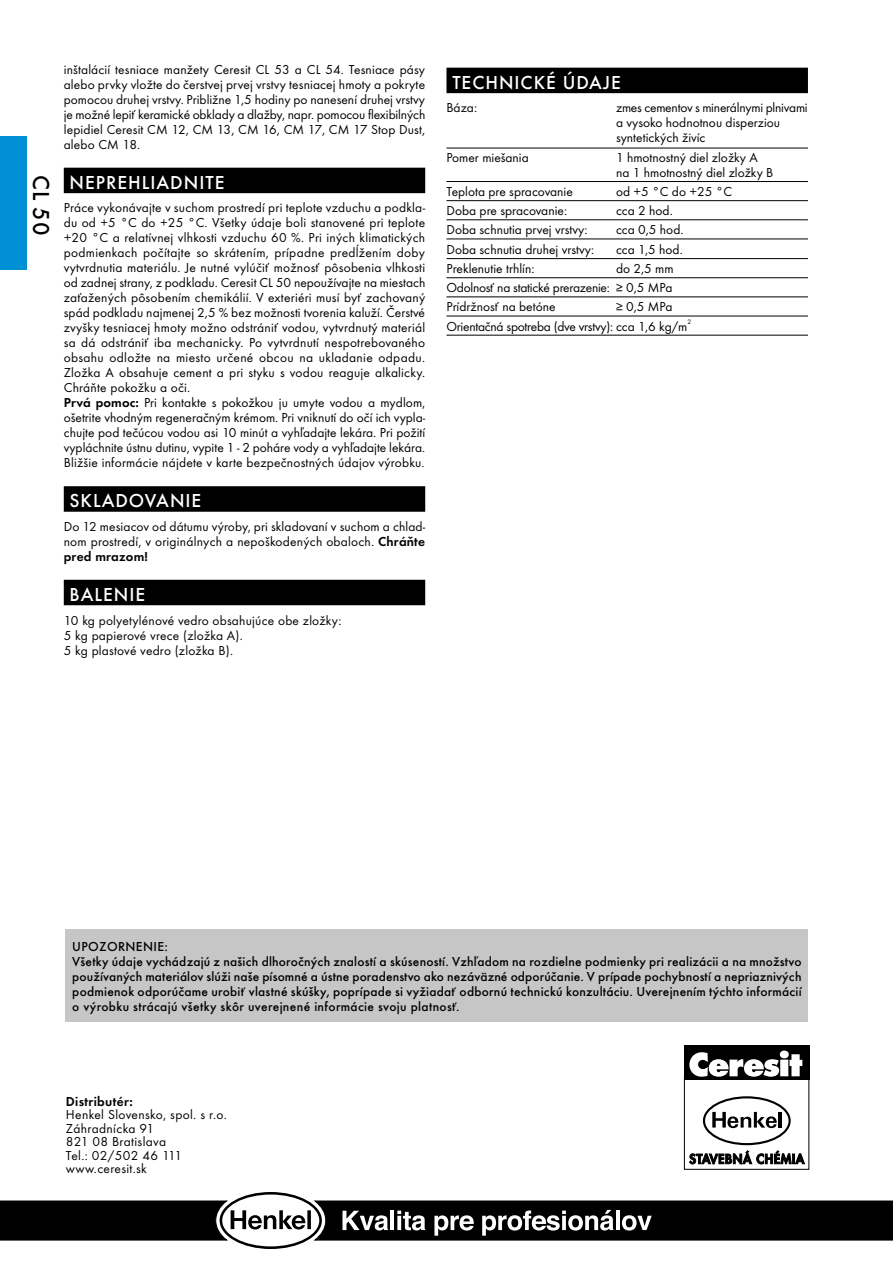
<style>
.page{position:relative;width:893px;height:1263px;background:#fff}
.page>*{position:absolute;margin:0;border:0;box-sizing:border-box;transform-origin:0 0}
.t1{font:500 24px "Futura TCE";color:#000}
.t2{font:500 19.5px "Futura TCE";letter-spacing:.05em;color:#fff}
.t3{font:13.5px/15px "Futura TCE";letter-spacing:.01em;color:#000}
.t4{font:500 13.5px/15px "Futura TCE";letter-spacing:.015em;color:#000}
.t5{font:13.5px/19.2px "Futura TCE";letter-spacing:-.02em;color:#000}
.t6{font:600 13.5px "Futura TCE";letter-spacing:.025em;color:#000}
.t7{font:6.75px "Futura TCE";color:#000}
.s1{font-weight:600}
</style>
<div class="page">
<div style="left:64px;top:168px;width:361px;height:25px;background:#000"></div>
<div style="left:64px;top:486px;width:361px;height:26px;background:#000"></div>
<div style="left:64px;top:580px;width:361px;height:25px;background:#000"></div>
<div style="left:446px;top:68px;width:362px;height:25px;background:#000"></div>
<hr style="left:446px;top:181px;width:362px;height:1px;background:#000">
<hr style="left:446px;top:200px;width:362px;height:1px;background:#000">
<hr style="left:446px;top:258px;width:362px;height:1px;background:#000">
<hr style="left:446px;top:219px;width:362px;height:1px;background:#000">
<hr style="left:446px;top:277px;width:362px;height:1px;background:#000">
<hr style="left:446px;top:239px;width:362px;height:1px;background:#000">
<hr style="left:446px;top:296px;width:362px;height:1px;background:#000">
<hr style="left:446px;top:316px;width:362px;height:1px;background:#000">
<hr style="left:446px;top:335px;width:362px;height:1px;background:#000">
<hr style="left:446px;top:148px;width:362px;height:1px;background:#000">
<div style="left:684px;top:1075px;width:125px;height:95px;border:1px solid #000"></div>
<hr style="left:778px;top:1112px;width:3px;height:15px;background:#000">
<div style="left:703px;top:1096px;width:88px;height:49px;border:2px solid #000;border-radius:50%"></div>
<svg style="left:712px;top:1112px;width:65px;height:16px"></svg>
<div style="left:684px;top:1046px;width:125px;height:34px;background:#000"></div>
<svg style="left:689px;top:1050px;width:113px;height:27px"></svg>
<svg style="left:689px;top:1150px;width:116px;height:15px"></svg>
<div style="left:66px;top:929px;width:742px;height:93px;background:#c6c6c6"></div>
<svg style="left:0;top:1192px;width:893px;height:57px"></svg>
<div style="left:0;top:136px;width:26px;height:134px;background:#0090d3"></div>
<h1 class="t1" style="left:55px;top:175px;width:61px;rotate:90deg">CL 50</h1>
<p class="t3" style="left:64px;top:62px;width:363px;text-align:justify">inštalácií tesniace manžety Ceresit CL 53 a CL 54. Tesniace pásy alebo prvky vložte do čerstvej prvej vrstvy tesniacej hmoty a pokryte pomocou druhej vrstvy. Približne 1,5 hodiny po nanesení druhej vrstvy je možné lepiť keramické obklady a dlažby, napr. pomocou flexibilných lepidiel Ceresit CM 12, CM 13, CM 16, CM 17, CM 17 Stop Dust, alebo CM 18.</p>
<h2 class="t2" style="left:70px;top:171px;width:156px">NEPREHLIADNITE</h2>
<p class="t3" style="left:64px;top:200px;width:363px">Práce vykonávajte v suchom prostredí pri teplote vzduchu a podkla&shy;du od +5 °C do +25 °C. Všetky údaje boli stanovené pri teplote +20 °C a relatívnej vlhkosti vzduchu 60 %. Pri iných klimatických podmienkach počítajte so skrátením, prípadne predĺžením doby vytvrdnutia materiálu. Je nutné vylúčiť možnosť pôsobenia vlhkosti od zadnej strany, z podkladu. Ceresit CL 50 nepoužívajte na miestach zaťažených pôsobením chemikálií. V exteriéri musí byť zachovaný spád podkladu najmenej 2,5 % bez možnosti tvorenia kaluží. Čerstvé zvyšky tesniacej hmoty možno odstrániť vodou, vytvrdnutý materiál sa dá odstrániť iba mechanicky. Po vytvrdnutí nespotrebovaného obsahu odložte na miesto určené obcou na ukladanie odpadu.<br>Zložka A obsahuje cement a pri styku s vodou reaguje alkalicky.<br>Chráňte pokožku a oči.<br><span class="s1">Prvá pomoc:</span> Pri kontakte s pokožkou ju umyte vodou a mydlom, ošetrite vhodným regeneračným krémom. Pri vniknutí do očí ich vypla&shy;chujte pod tečúcou vodou asi 10 minút a vyhľadajte lekára. Pri požití vypláchnite ústnu dutinu, vypite 1 - 2 poháre vody a vyhľadajte lekára.<br>Bližšie informácie nájdete v karte bezpečnostných údajov výrobku.</p>
<h2 class="t2" style="left:70px;top:489px;width:133px">SKLADOVANIE</h2>
<p class="t3" style="left:64px;top:519px;width:363px;text-align:justify">Do 12 mesiacov od dátumu výroby, pri skladovaní v suchom a chlad&shy;nom prostredí, v originálnych a nepoškodených obaloch. <span class="s1">Chráňte pred mrazom!</span></p>
<h2 class="t2" style="left:70px;top:583px;width:77px">BALENIE</h2>
<p class="t3" style="left:64px;top:612px;width:279px">10 kg polyetylénové vedro obsahujúce obe zložky:<br>5 kg papierové vrece (zložka A).<br>5 kg plastové vedro (zložka B).</p>
<h2 class="t2" style="left:452px;top:71px;width:22px">Technick</h2>
<h2 class="t2" style="left:546px;top:71px;width:74px">é údaje</h2>
<p class="t3" style="left:446px;top:100px;width:32px">Báza:</p>
<p class="t3" style="left:616px;top:100px;width:193px">zmes cementov s minerálnymi plnivami a vysoko hodnotnou disperziou syntetických živíc</p>
<p class="t3" style="left:446px;top:150px;width:84px">Pomer miešania</p>
<p class="t3" style="left:616px;top:150px;width:159px">1 hmotnostný diel zložky A na 1 hmotnostný diel zložky B</p>
<p class="t3" style="left:446px;top:184px;width:128px">Teplota pre spracovanie</p>
<p class="t3" style="left:616px;top:184px;width:118px">od +5 °C do +25 °C</p>
<p class="t3" style="left:446px;top:203px;width:122px">Doba pre spracovanie:</p>
<p class="t3" style="left:616px;top:203px;width:58px">cca 2 hod.</p>
<p class="t3" style="left:446px;top:222px;width:142px">Doba schnutia prvej vrstvy:</p>
<p class="t3" style="left:616px;top:222px;width:69px">cca 0,5 hod.</p>
<p class="t3" style="left:446px;top:242px;width:149px">Doba schnutia druhej vrstvy:</p>
<p class="t3" style="left:616px;top:242px;width:68px">cca 1,5 hod.</p>
<p class="t3" style="left:446px;top:261px;width:89px">Preklenutie trhlín:</p>
<p class="t3" style="left:446px;top:259px;width:229px;line-height:19.2px;text-align:justify;text-indent:170px">do 2,5 mm Odolnosť na statické prerazenie: ≥ 0,5 MPa Prídržnosť na betóne</p>
<p class="t5" style="left:446px;top:297px;width:242px;text-indent:170px">≥ 0,5 MPa<br>Orientačná spotreba (dve vrstvy): cca 1,6 kg/m</p>
<p class="t7" style="left:687px;top:318px;width:5px">2</p>
<p class="t4" style="left:72px;top:939px;width:731px">UPOZORNENIE:<br>Všetky údaje vychádzajú z našich dlhoročných znalostí a skúseností. Vzhľadom na rozdielne podmienky pri realizácii a na množstvo používaných materiálov slúži naše písomné a ústne poradenstvo ako nezáväzné odporúčanie. V prípade pochybností a nepriaznivých podmienok odporúčame urobiť vlastné skúšky, poprípade si vyžiadať odbornú technickú konzultáciu. Uverejnením týchto informácií o výrobku strácajú všetky skôr uverejnené informácie svoju platnosť.</p>
<p class="t6" style="left:66px;top:1093px;width:68px">Distributér:</p>
<p class="t3" style="left:66px;top:1108px;width:162px;line-height:13.5px">Henkel Slovensko, spol. s r.o.<br>Záhradnícka 91<br>821 08 Bratislava<br>Tel.: 02/502 46 111 www.ceresit.sk</p>
</div>
